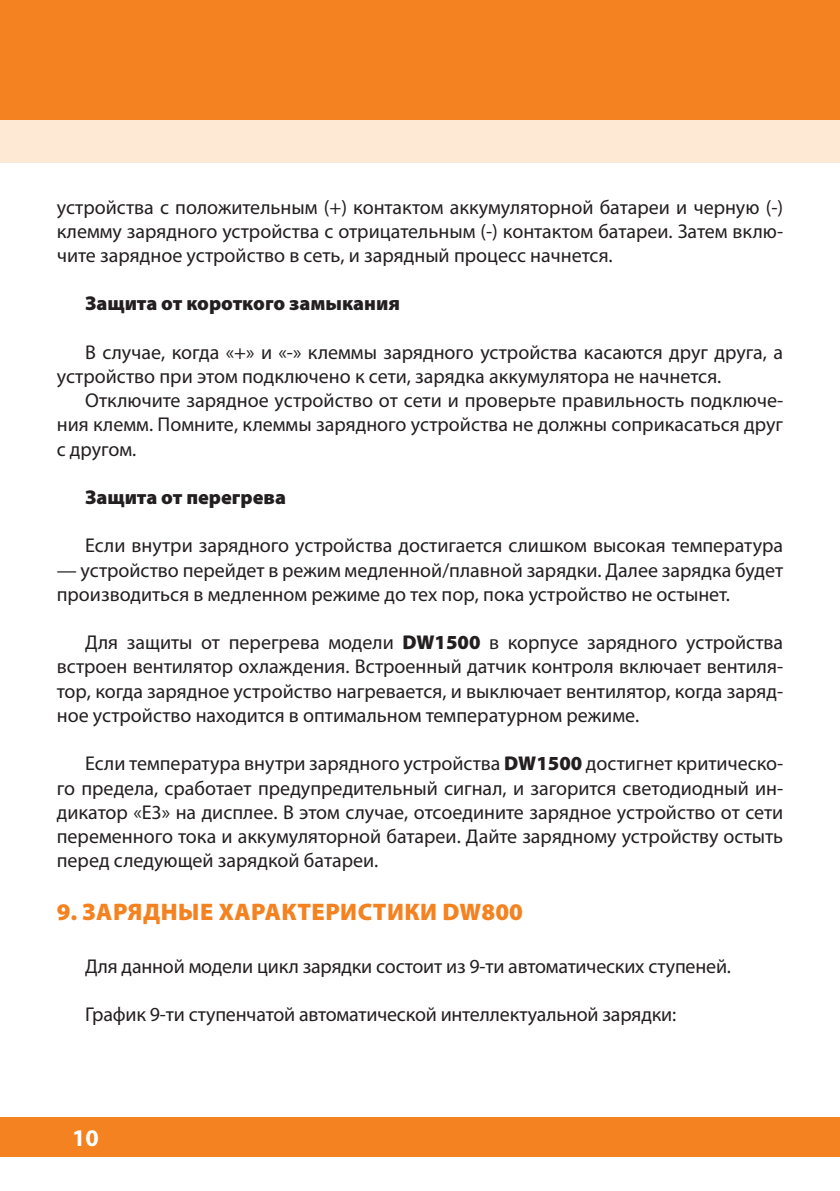
<style>
.page{position:relative;width:840px;height:1191px;background:#fff}
.page>*{position:absolute;margin:0;border:0;box-sizing:border-box;transform-origin:0 0}
.t1{font:900 24px "Myriad Pro";letter-spacing:.02em;color:#f58220}
.t2{font:700 24px "Myriad Pro";color:#fff}
.t3{font:20px/24.2px "Myriad Pro";color:#231f20;text-align:justify}
.t4{font:900 20px "Myriad Pro";color:#231f20}
.s1{font-weight:900}
</style>
<div class="page">
<div style="left:0;top:118px;width:839px;height:44px;background:#fee9d5"></div>
<div style="left:0;top:0;width:839px;height:119px;background:#f58220"></div>
<div style="left:0;top:1117px;width:839px;height:40px;background:#f58220"></div>
<p class="t3" style="left:57px;top:194px;width:727px">устройства с положительным (+) контактом аккумуляторной батареи и черную (-) клемму зарядного устройства с отрицательным (-) контактом батареи. Затем вклю&shy;чите зарядное устройство в сеть, и зарядный процесс начнется.</p>
<p class="t4" style="left:85px;top:290px;width:316px">Защита от короткого замыкания</p>
<p class="t3" style="left:57px;top:340px;width:727px;text-indent:28px">В случае, когда «+» и «-» клеммы зарядного устройства касаются друг друга, а устройство при этом подключено к сети, зарядка аккумулятора не начнется.</p>
<p class="t3" style="left:57px;top:388px;width:727px;text-indent:28px">Отключите зарядное устройство от сети и проверьте правильность подключе&shy;ния клемм. Помните, клеммы зарядного устройства не должны соприкасаться друг с другом.</p>
<p class="t4" style="left:85px;top:484px;width:202px">Защита от перегрева</p>
<p class="t3" style="left:85px;top:533px;width:699px">Если внутри зарядного устройства достигается слишком высокая температура</p>
<p class="t3" style="left:57px;top:557px;width:727px">— устройство перейдет в режим медленной/плавной зарядки. Далее зарядка будет производиться в медленном режиме до тех пор, пока устройство не остынет.</p>
<p class="t3" style="left:57px;top:630px;width:727px;text-indent:28px">Для защиты от перегрева модели <span class="s1">DW1500</span> в корпусе зарядного устройства встроен вентилятор охлаждения. Встроенный датчик контроля включает вентиля&shy;тор, когда зарядное устройство нагревается, и выключает вентилятор, когда заряд&shy;ное устройство находится в оптимальном температурном режиме.</p>
<p class="t3" style="left:57px;top:751px;width:727px;text-indent:28px">Если температура внутри зарядного устройства <span class="s1">DW1500</span> достигнет критическо&shy;го предела, сработает предупредительный сигнал, и загорится светодиодный ин&shy;дикатор «Е3» на дисплее. В этом случае, отсоедините зарядное устройство от сети переменного тока и аккумуляторной батареи. Дайте зарядному устройству остыть перед следующей зарядкой батареи.</p>
<p class="t1" style="left:57px;top:896px;width:467px">9. ЗАРЯДНЫЕ ХАРАКТЕРИСТИКИ DW800</p>
<p class="t3" style="left:85px;top:954px;width:647px">Для данной модели цикл зарядки состоит из 9-ти автоматических ступеней.</p>
<p class="t3" style="left:85px;top:1002px;width:592px">График 9-ти ступенчатой автоматической интеллектуальной зарядки:</p>
<p class="t2" style="left:72px;top:1122px;width:28px">10</p>
</div>
